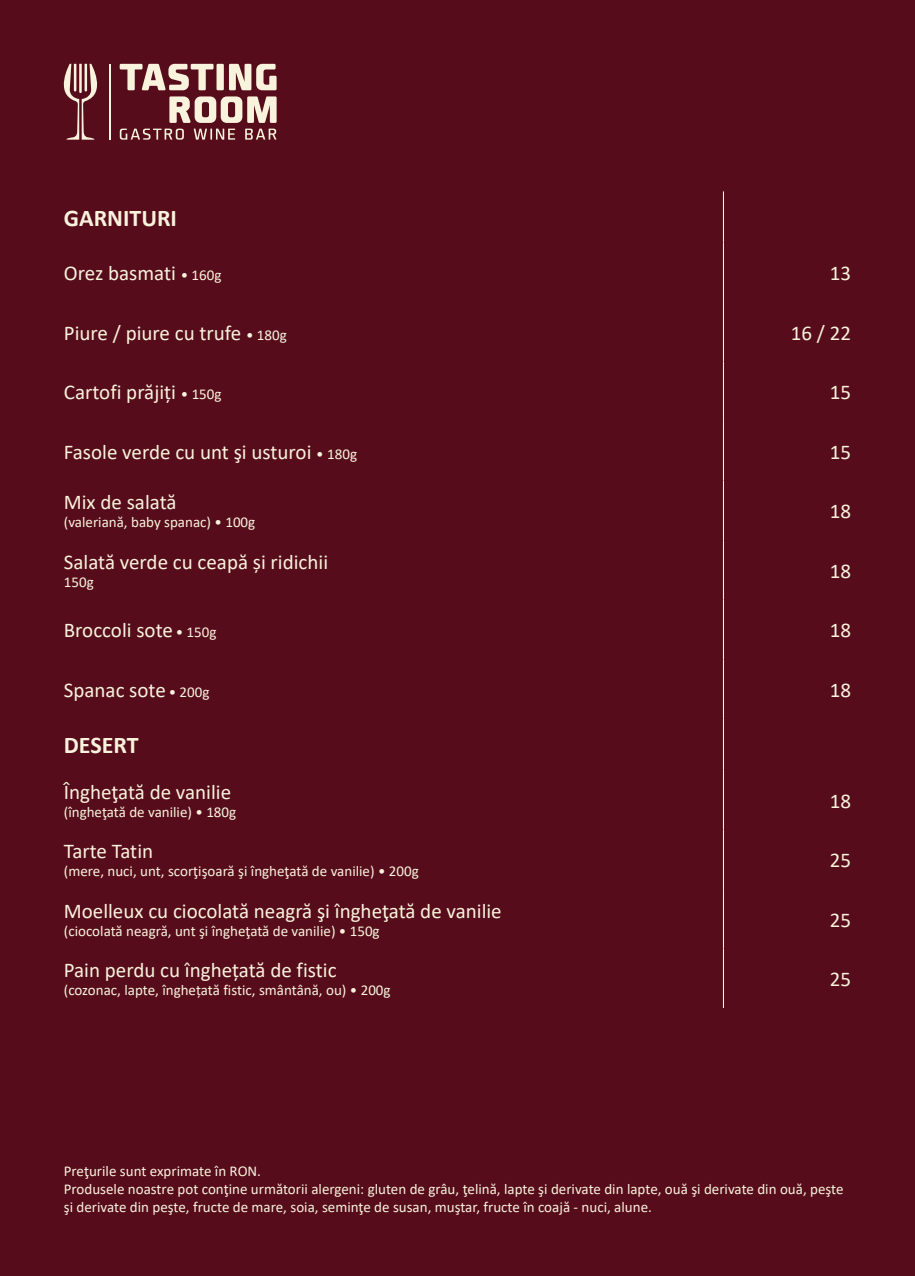
<style>
.page{position:relative;width:915px;height:1276px;background:#fff}
.page>*{position:absolute;margin:0;border:0;box-sizing:border-box;transform-origin:0 0}
.t1{font:700 24px "Calibri";color:#f9f2dc}
.t2{font:21px "Calibri";color:#f9f2dc}
.t3{font:15px/18px "Calibri";color:#f9f2dc}
.s1{font-size:15px}
</style>
<div class="page">
<div style="left:0;top:0;width:914px;height:1276px;background:#560c1b"></div>
<hr style="left:722px;top:242px;width:1px;height:60px;background:#f9f2dc">
<hr style="left:722px;top:361px;width:1px;height:60px;background:#f9f2dc">
<hr style="left:722px;top:421px;width:1px;height:59px;background:#f9f2dc">
<hr style="left:722px;top:829px;width:1px;height:60px;background:#f9f2dc">
<hr style="left:722px;top:889px;width:1px;height:59px;background:#f9f2dc">
<hr style="left:722px;top:302px;width:1px;height:59px;background:#f9f2dc">
<hr style="left:722px;top:600px;width:1px;height:59px;background:#f9f2dc">
<hr style="left:722px;top:659px;width:1px;height:60px;background:#f9f2dc">
<hr style="left:722px;top:948px;width:1px;height:60px;background:#f9f2dc">
<hr style="left:722px;top:191px;width:1px;height:51px;background:#f9f2dc">
<hr style="left:722px;top:480px;width:1px;height:60px;background:#f9f2dc">
<hr style="left:722px;top:540px;width:1px;height:60px;background:#f9f2dc">
<hr style="left:722px;top:719px;width:1px;height:51px;background:#f9f2dc">
<hr style="left:722px;top:770px;width:1px;height:59px;background:#f9f2dc">
<hr style="left:109px;top:64px;width:1px;height:75px;background:#f9f2dc">
<svg style="left:120px;top:129px;width:156px;height:11px"></svg>
<svg style="left:120px;top:64px;width:156px;height:59px"></svg>
<svg style="left:63px;top:64px;width:34px;height:76px"></svg>
<p class="t1" style="left:64px;top:201px;width:115px">GARNITURI</p>
<p class="t2" style="left:64px;top:258px;width:159px">Orez basmati <span class="s1">• 160g</span></p>
<p class="t2" style="left:829px;top:258px;width:23px">13</p>
<p class="t2" style="left:64px;top:318px;width:224px">Piure / piure cu trufe <span class="s1">• 180g</span></p>
<p class="t2" style="left:790px;top:318px;width:62px">16 / 22</p>
<p class="t2" style="left:64px;top:378px;width:159px">Cartofi prăjiți <span class="s1">• 150g</span></p>
<p class="t2" style="left:829px;top:378px;width:23px">15</p>
<p class="t2" style="left:64px;top:437px;width:294px">Fasole verde cu unt şi usturoi <span class="s1">• 180g</span></p>
<p class="t2" style="left:829px;top:437px;width:23px">15</p>
<p class="t2" style="left:64px;top:488px;width:114px">Mix de salată</p>
<p class="t3" style="left:64px;top:513px;width:193px">(valeriană, baby spanac) • 100g</p>
<p class="t2" style="left:829px;top:497px;width:23px">18</p>
<p class="t2" style="left:64px;top:547px;width:266px">Salată verde cu ceapă și ridichii</p>
<p class="t3" style="left:64px;top:572px;width:31px">150g</p>
<p class="t2" style="left:829px;top:556px;width:23px">18</p>
<p class="t2" style="left:64px;top:616px;width:154px">Broccoli sote <span class="s1">• 150g</span></p>
<p class="t2" style="left:829px;top:616px;width:23px">18</p>
<p class="t2" style="left:64px;top:675px;width:147px">Spanac sote <span class="s1">• 200g</span></p>
<p class="t2" style="left:829px;top:675px;width:23px">18</p>
<p class="t1" style="left:64px;top:728px;width:76px">DESERT</p>
<p class="t2" style="left:64px;top:777px;width:169px">Îngheţată de vanilie</p>
<p class="t3" style="left:64px;top:802px;width:174px">(îngheţată de vanilie) • 180g</p>
<p class="t2" style="left:829px;top:786px;width:23px">18</p>
<p class="t2" style="left:64px;top:836px;width:91px">Tarte Tatin</p>
<p class="t3" style="left:64px;top:861px;width:356px">(mere, nuci, unt, scorţişoară şi îngheţată de vanilie) • 200g</p>
<p class="t2" style="left:64px;top:896px;width:439px">Moelleux cu ciocolată neagră şi îngheţată de vanilie</p>
<p class="t3" style="left:64px;top:921px;width:317px">(ciocolată neagră, unt şi îngheţată de vanilie) • 150g</p>
<p class="t2" style="left:64px;top:955px;width:274px">Pain perdu cu înghețată de fistic</p>
<p class="t3" style="left:64px;top:980px;width:328px">(cozonac, lapte, înghețată fistic, smântână, ou) • 200g</p>
<p class="t2" style="left:829px;top:845px;width:23px">25</p>
<p class="t2" style="left:829px;top:905px;width:23px">25</p>
<p class="t2" style="left:829px;top:964px;width:23px">25</p>
<p class="t3" style="left:64px;top:1161px;width:199px">Preţurile sunt exprimate în RON.</p>
<p class="t3" style="left:64px;top:1179px;width:781px">Produsele noastre pot conţine următorii alergeni: gluten de grâu, ţelină, lapte şi derivate din lapte, ouă şi derivate din ouă, peşte şi derivate din peşte, fructe de mare, soia, seminţe de susan, muştar, fructe în coajă - nuci, alune.</p>
</div>
